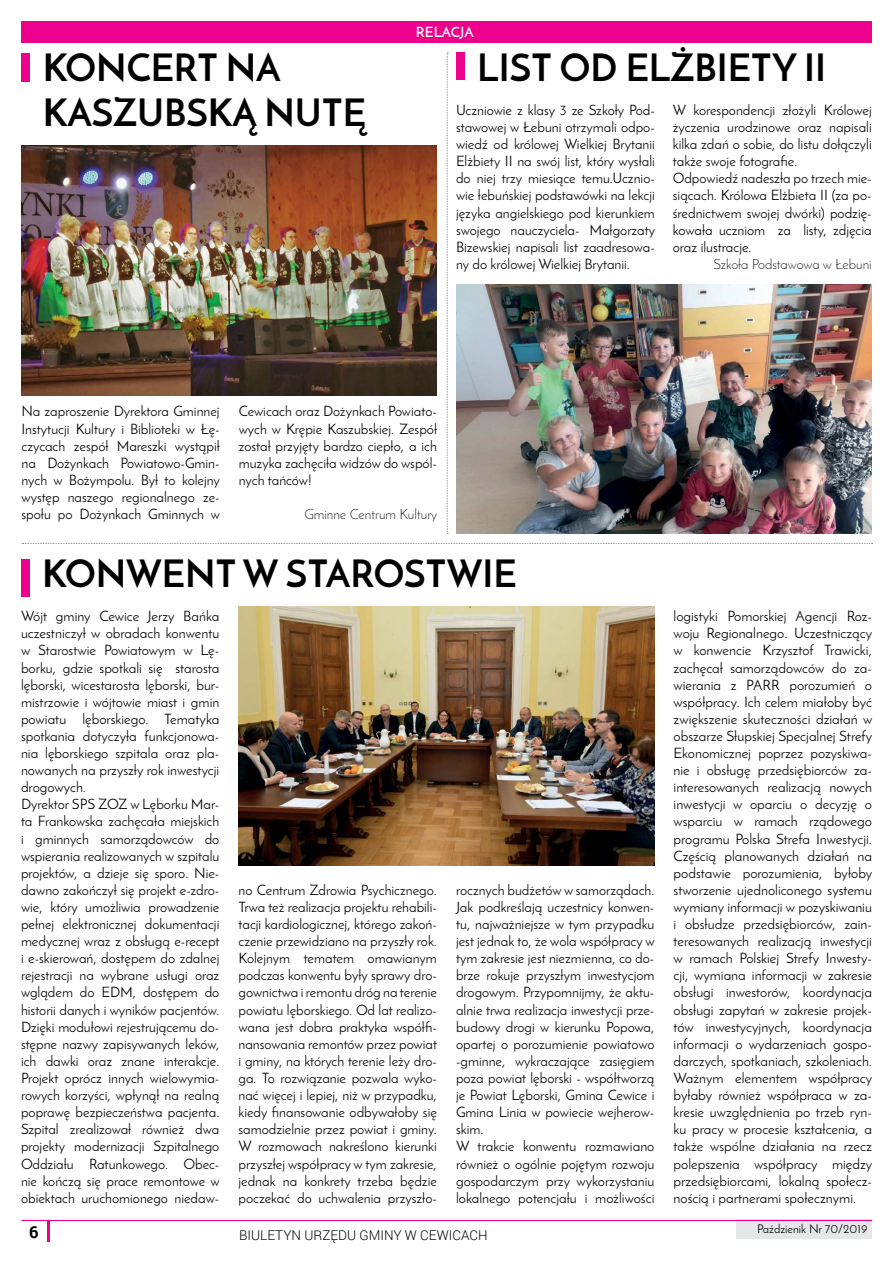
<style>
.page{position:relative;width:893px;height:1263px;background:#fff}
.page>*{position:absolute;margin:0;border:0;box-sizing:border-box;transform-origin:0 0}
.t1{font:700 37.5px/45px "Josefin Sans";letter-spacing:.1em;color:#000}
.t2{font:700 37.5px "Josefin Sans";letter-spacing:.145em;color:#000}
.t3{font:700 37.5px "Josefin Sans";color:#000}
.t4{font:700 16.5px "Roboto";color:#000}
.t5{font:14.25px/17.1px "Josefin Sans";color:#000;text-align:justify}
.t6{font:300 14.25px "Josefin Sans";color:#000}
.t7{font:600 14.25px "Josefin Sans";color:#fff}
.t8{font:300 13.5px "Roboto";color:#000}
.t9{font:12px "Josefin Sans";color:#000}
</style>
<div class="page">
<div style="left:736px;top:1220px;width:136px;height:19px;background:#e6e7e8"></div>
<hr style="left:47px;top:1220px;width:3px;height:22px;background:#ec008c">
<hr style="left:22px;top:1220px;width:850px;height:1px;background:#ec008c">
<div style="left:456px;top:53px;width:9px;height:27px;background:#ec008c"></div>
<div style="left:22px;top:21px;width:850px;height:22px;background:#ec008c"></div>
<img style="left:456px;top:284px;width:416px;height:250px">
<img style="left:21px;top:145px;width:416px;height:250px">
<img style="left:239px;top:606px;width:415px;height:259px">
<div style="left:22px;top:53px;width:8px;height:28px;background:#ec008c"></div>
<div style="left:21px;top:559px;width:9px;height:37px;background:#ec008c"></div>
<svg style="left:22px;top:543px;width:851px;height:1px"></svg>
<svg style="left:447px;top:53px;width:1px;height:481px"></svg>
<h1 class="t1" style="left:43px;top:45px;width:319px">KONCERT NA<br>KASZU BSKĄ NU TĘ</h1>
<p class="t7" style="left:416px;top:23px;width:59px">RELACJA</p>
<h1 class="t3" style="left:477px;top:44px;width:172px">LIST OD ELŻ</h1>
<h1 class="t3" style="left:694px;top:44px;width:119px">BIETY II</h1>
<p class="t5" style="left:456px;top:101px;width:201px">Uczniowie z klasy 3 ze Szkoły Pod&shy;stawowej w Łebuni otrzymali odpo&shy;wiedź od królowej Wielkiej Brytanii Elżbiety II na swój list, który wysłali do niej trzy miesiące temu.Ucznio&shy;wie łebuńskiej podstawówki na lekcji języka angielskiego pod kierunkiem swojego nauczyciela- Małgorzaty Bizewskiej napisali list zaadresowa&shy;ny do królowej Wielkiej Brytanii.</p>
<p class="t5" style="left:673px;top:101px;width:200px;text-align:left">W korespondencji złożyli Królowej życzenia urodzinowe oraz napisali kilka zdań o sobie, do listu dołączyli także swoje fotografie.<br>Odpowiedź nadeszła po trzech mie&shy;siącach. Królowa Elżbieta II (za po&shy;średnictwem swojej dwórki) podzię&shy;kowała uczniom za listy, zdjęcia oraz ilustracje.</p>
<p class="t6" style="left:714px;top:255px;width:160px">Szkoła Podstawowa w Łebuni</p>
<p class="t5" style="left:22px;top:403px;width:200px">Na zaproszenie Dyrektora Gminnej Instytucji Kultury i Biblioteki w Łę&shy;czycach zespół Mareszki wystąpił na Dożynkach Powiatowo-Gmin&shy;nych w Bożympolu. Był to kolejny występ naszego regionalnego ze&shy;społu po Dożynkach Gminnych w</p>
<p class="t5" style="left:239px;top:403px;width:200px">Cewicach oraz Dożynkach Powiato&shy;wych w Krępie Kaszubskiej. Zespół został przyjęty bardzo ciepło, a ich muzyka zachęciła widzów do wspól&shy;nych tańców!</p>
<p class="t6" style="left:305px;top:506px;width:134px">Gminne Centrum Kultury</p>
<h1 class="t2" style="left:42px;top:550px;width:476px">KONWENT W STAROSTWIE</h1>
<p class="t5" style="left:21px;top:608px;width:200px;text-align:left">Wójt gminy Cewice Jerzy Bańka uczestniczył w obradach konwentu w Starostwie Powiatowym w Lę&shy;borku, gdzie spotkali się starosta lęborski, wicestarosta lęborski, bur&shy;mistrzowie i wójtowie miast i gmin powiatu lęborskiego. Tematyka spotkania dotyczyła funkcjonowa&shy;nia lęborskiego szpitala oraz pla&shy;nowanych na przyszły rok inwestycji drogowych.<br>Dyrektor SPS ZOZ w Lęborku Mar&shy;ta Frankowska zachęcała miejskich i gminnych samorządowców do wspierania realizowanych w szpitalu projektów, a dzieje się sporo. Nie&shy;dawno zakończył się projekt e-zdro&shy;wie, który umożliwia prowadzenie pełnej elektronicznej dokumentacji medycznej wraz z obsługą e-recept i e-skierowań, dostępem do zdalnej rejestracji na wybrane usługi oraz wglądem do EDM, dostępem do historii danych i wyników pacjentów.<br>Dzięki modułowi rejestrującemu do&shy;stępne nazwy zapisywanych leków, ich dawki oraz znane interakcje.<br>Projekt oprócz innych wielowymia&shy;rowych korzyści, wpłynął na realną poprawę bezpieczeństwa pacjenta.<br>Szpital zrealizował również dwa projekty modernizacji Szpitalnego Oddziału Ratunkowego. Obec&shy;nie kończą się prace remontowe w obiektach uruchomionego niedaw-</p>
<p class="t5" style="left:239px;top:881px;width:200px">no Centrum Zdrowia Psychicznego.<br>Trwa też realizacja projektu rehabili&shy;tacji kardiologicznej, którego zakoń&shy;czenie przewidziano na przyszły rok.<br>Kolejnym tematem omawianym podczas konwentu były sprawy dro&shy;gownictwa i remontu dróg na terenie powiatu lęborskiego. Od lat realizo&shy;wana jest dobra praktyka współfi&shy;nansowania remontów przez powiat i gminy, na których terenie leży dro&shy;ga. To rozwiązanie pozwala wyko&shy;nać więcej i lepiej, niż w przypadku, kiedy finansowanie odbywałoby się samodzielnie przez powiat i gminy.<br>W rozmowach nakreślono kierunki przyszłej współpracy w tym zakresie, jednak na konkrety trzeba będzie poczekać do uchwalenia przyszło-</p>
<p class="t5" style="left:456px;top:881px;width:200px;text-align:left">rocznych budżetów w samorządach.<br>Jak podkreślają uczestnicy konwen&shy;tu, najważniejsze w tym przypadku jest jednak to, że wola współpracy w tym zakresie jest niezmienna, co do&shy;brze rokuje przyszłym inwestycjom drogowym. Przypomnijmy, że aktu&shy;alnie trwa realizacja inwestycji prze&shy;budowy drogi w kierunku Popowa, opartej o porozumienie powiatowo -gminne, wykraczające zasięgiem poza powiat lęborski - współtworzą je Powiat Lęborski, Gmina Cewice i Gmina Linia w powiecie wejherow&shy;skim.<br>W trakcie konwentu rozmawiano również o ogólnie pojętym rozwoju gospodarczym przy wykorzystaniu lokalnego potencjału i możliwości</p>
<p class="t4" style="left:29px;top:1220px;width:11px">6</p>
<p class="t8" style="left:239px;top:1226px;width:250px">BIULETYN URZĘDU GMINY W CEWICACH</p>
<p class="t5" style="left:674px;top:608px;width:200px">logistyki Pomorskiej Agencji Roz&shy;woju Regionalnego. Uczestniczący w konwencie Krzysztof Trawicki, zachęcał samorządowców do za&shy;wierania z PARR porozumień o współpracy. Ich celem miałoby być zwiększenie skuteczności działań w obszarze Słupskiej Specjalnej Strefy Ekonomicznej poprzez pozyskiwa&shy;nie i obsługę przedsiębiorców za&shy;interesowanych realizacją nowych inwestycji w oparciu o decyzję o wsparciu w ramach rządowego programu Polska Strefa Inwestycji.<br>Częścią planowanych działań na podstawie porozumienia, byłoby stworzenie ujednoliconego systemu wymiany informacji w pozyskiwaniu i obsłudze przedsiębiorców, zain&shy;teresowanych realizacją inwestycji w ramach Polskiej Strefy Inwesty&shy;cji, wymiana informacji w zakresie obsługi inwestorów, koordynacja obsługi zapytań w zakresie projek&shy;tów inwestycyjnych, koordynacja informacji o wydarzeniach gospo&shy;darczych, spotkaniach, szkoleniach.<br>Ważnym elementem współpracy byłaby również współpraca w za&shy;kresie uwzględnienia po trzeb ryn&shy;ku pracy w procesie kształcenia, a także wspólne działania na rzecz polepszenia współpracy między przedsiębiorcami, lokalną społecz&shy;nością i partnerami społecznymi.</p>
<p class="t9" style="left:757px;top:1222px;width:112px">Paździenik Nr 70/2019</p>
</div>
